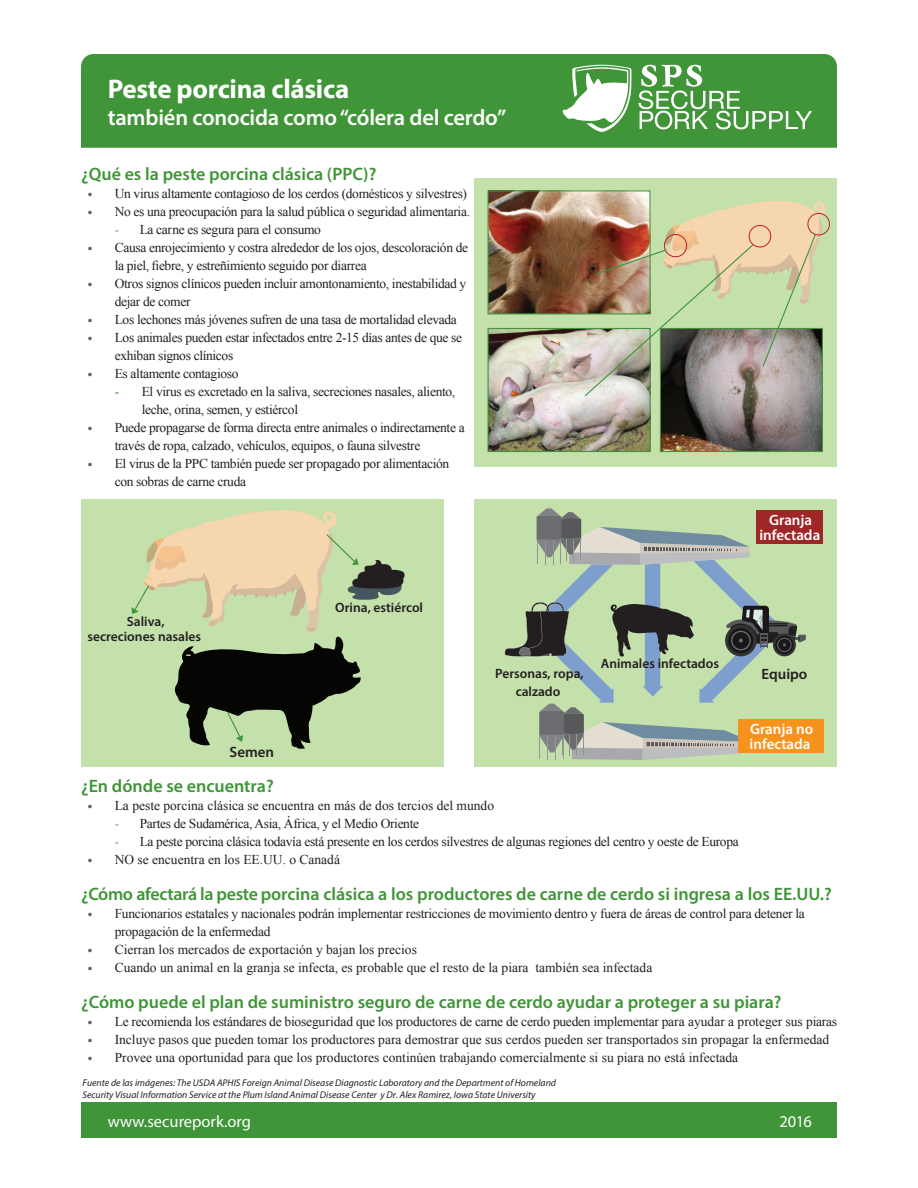
<style>
.page{position:relative;width:918px;height:1188px;background:#fff}
.page>*{position:absolute;margin:0;border:0;box-sizing:border-box;transform-origin:0 0}
.t1{font:700 27px "Myriad Pro";letter-spacing:-.01em;color:#fff}
.t2{font:600 22.5px "Myriad Pro";letter-spacing:-.01em;color:#fff}
.Heading_I{font:600 18px "Myriad Pro";color:#3f9537}
.t3{font:16.5px "Myriad Pro";color:#fff}
.t4{font:600 15px/15px "Myriad Pro";color:#fff;text-align:center}
.t5{font:600 15px "Myriad Pro";color:#231f20}
.Bullets_Level_1{font:13.5px/18px "Times New Roman";letter-spacing:-.025em;color:#231f20}
.Bullets_Level_1-2{font:13.5px "Times New Roman";color:#231f20}
.t6{font:600 13.5px/15px "Myriad Pro";color:#231f20;text-align:center}
.t7{font:italic 9.75px/11.7px "Myriad Pro";color:#231f20}
.s1{font-family:"Myriad Pro";font-weight:700;color:#606261}
.s2{color:#71a980}
.s3{color:#3f9537}
</style>
<div class="page">
<div style="left:81px;top:1102px;width:756px;height:36px;background:#3f9537"></div>
<div style="left:81px;top:54px;width:756px;height:94px;background:#3f9537"></div>
<svg style="left:638px;top:65px;width:174px;height:64px;background:#64a95d"></svg>
<svg style="left:562px;top:65px;width:70px;height:67px"></svg>
<div style="left:81px;top:500px;width:363px;height:267px;background:#c4e0ab"></div>
<svg style="left:131px;top:510px;width:274px;height:239px"></svg>
<div style="left:474px;top:178px;width:363px;height:288px;background:#c4e0ab"></div>
<img style="left:490px;top:192px;width:159px;height:120px">
<div style="left:488px;top:190px;width:163px;height:124px;border:1px solid #3f9537"></div>
<img style="left:662px;top:397px;width:159px;height:53px">
<div style="left:660px;top:328px;width:163px;height:124px;border:1px solid #3f9537"></div>
<img style="left:490px;top:330px;width:159px;height:120px">
<div style="left:488px;top:328px;width:163px;height:124px;border:1px solid #3f9537"></div>
<img style="left:584px;top:201px;width:242px;height:196px">
<div style="left:749px;top:225px;width:22px;height:22px;border:1px solid #be1d2c;border-radius:50%"></div>
<div style="left:807px;top:213px;width:23px;height:22px;border:1px solid #be1d2c;border-radius:50%"></div>
<div style="left:474px;top:500px;width:363px;height:267px;background:#c4e0ab"></div>
<div style="left:756px;top:510px;width:66px;height:34px;background:#9e2627"></div>
<div style="left:738px;top:719px;width:86px;height:34px;background:#f7931d"></div>
<svg style="left:504px;top:508px;width:302px;height:252px"></svg>
<h1 class="t1" style="left:108px;top:71px;width:243px">Peste porcina clásica</h1>
<h2 class="t2" style="left:108px;top:103px;width:400px">también conocida como “cólera del cerdo”</h2>
<p class="Heading_I" style="left:81px;top:163px;width:297px">¿Qué es la peste porcina clásica (PPC)?</p>
<p class="Bullets_Level_1" style="left:88px;top:184px;width:381px"><span class="s1">•</span> Un virus altamente contagioso de los cerdos (domésticos y silvestres)</p>
<p class="Bullets_Level_1" style="left:88px;top:202px;width:384px"><span class="s1">•</span> No es una preocupación para la salud pública o seguridad alimentaria.</p>
<p class="Bullets_Level_1" style="left:115px;top:220px;width:208px"><span class="s2">-</span> La carne es segura para el consumo</p>
<p class="Bullets_Level_1" style="left:115px;top:238px;width:355px;text-indent:-27px"><span class="s1">•</span> Causa enrojecimiento y costra alrededor de los ojos, descoloración de la piel, fiebre, y estreñimiento seguido por diarrea</p>
<p class="Bullets_Level_1" style="left:115px;top:274px;width:353px;text-indent:-27px"><span class="s1">•</span> Otros signos clínicos pueden incluir amontonamiento, inestabilidad y dejar de comer</p>
<p class="Bullets_Level_1" style="left:88px;top:310px;width:371px"><span class="s1">•</span> Los lechones más jóvenes sufren de una tasa de mortalidad elevada</p>
<p class="Bullets_Level_1" style="left:88px;top:328px;width:376px"><span class="s1">•</span> Los animales pueden estar infectados entre 2-15 días antes de que se</p>
<p class="Bullets_Level_1" style="left:115px;top:346px;width:120px">exhiban signos clínicos</p>
<p class="Bullets_Level_1" style="left:88px;top:364px;width:152px"><span class="s1">•</span> Es altamente contagioso</p>
<p class="Bullets_Level_1" style="left:142px;top:382px;width:315px;text-indent:-27px"><span class="s3">-</span> El virus es excretado en la saliva, secreciones nasales, aliento, leche, orina, semen, y estiércol</p>
<p class="Bullets_Level_1" style="left:115px;top:418px;width:351px;text-indent:-27px"><span class="s1">•</span> Puede propagarse de forma directa entre animales o indirectamente a través de ropa, calzado, vehículos, equipos, o fauna silvestre</p>
<p class="Bullets_Level_1" style="left:88px;top:454px;width:363px"><span class="s1">•</span> El virus de la PPC también puede ser propagado por alimentación</p>
<p class="Bullets_Level_1" style="left:115px;top:472px;width:133px">con sobras de carne cruda</p>
<p class="t6" style="left:88px;top:614px;width:115px">Saliva,<br>secreciones nasales</p>
<p class="t5" style="left:229px;top:742px;width:46px">Semen</p>
<p class="t6" style="left:335px;top:599px;width:89px">Orina, estiércol</p>
<p class="t6" style="left:495px;top:664px;width:90px;line-height:18px">Personas, ropa, calzado</p>
<p class="t6" style="left:601px;top:655px;width:120px">Animales infectados</p>
<p class="t4" style="left:759px;top:512px;width:62px">Granja infectada</p>
<p class="t5" style="left:761px;top:665px;width:47px">Equipo</p>
<p class="t4" style="left:750px;top:721px;width:65px;text-align:left">Granja no infectada</p>
<p class="Heading_I" style="left:81px;top:775px;width:194px">¿En dónde se encuentra?</p>
<p class="Bullets_Level_1-2" style="left:88px;top:796px;width:408px"><span class="s1">•</span> La peste porcina clásica se encuentra en más de dos tercios del mundo</p>
<p class="Bullets_Level_1" style="left:115px;top:814px;width:306px"><span class="s2">-</span> Partes de Sudamérica, Asia, África, y el Medio Oriente</p>
<p class="Bullets_Level_1" style="left:115px;top:832px;width:626px"><span class="s2">-</span> La peste porcina clásica todavía está presente en los cerdos silvestres de algunas regiones del centro y oeste de Europa</p>
<p class="Bullets_Level_1-2" style="left:88px;top:850px;width:254px"><span class="s1">•</span> NO se encuentra en los EE.UU. o Canadá</p>
<p class="Heading_I" style="left:81px;top:883px;width:752px">¿Cómo afectará la peste porcina clásica a los productores de carne de cerdo si ingresa a los EE.UU.?</p>
<p class="Bullets_Level_1" style="left:115px;top:904px;width:692px;text-indent:-27px"><span class="s1">•</span> Funcionarios estatales y nacionales podrán implementar restricciones de movimiento dentro y fuera de áreas de control para detener la propagación de la enfermedad</p>
<p class="Bullets_Level_1-2" style="left:88px;top:940px;width:331px"><span class="s1">•</span> Cierran los mercados de exportación y bajan los precios</p>
<p class="Bullets_Level_1-2" style="left:88px;top:958px;width:566px"><span class="s1">•</span> Cuando un animal en la granja se infecta, es probable que el resto de la piara también sea infectada</p>
<p class="Heading_I" style="left:81px;top:991px;width:702px">¿Cómo puede el plan de suministro seguro de carne de cerdo ayudar a proteger a su piara?</p>
<p class="Bullets_Level_1" style="left:88px;top:1012px;width:751px"><span class="s1">•</span> Le recomienda los estándares de bioseguridad que los productores de carne de cerdo pueden implementar para ayudar a proteger sus piaras</p>
<p class="Bullets_Level_1-2" style="left:88px;top:1030px;width:743px"><span class="s1">•</span> Incluye pasos que pueden tomar los productores para demostrar que sus cerdos pueden ser transportados sin propagar la enfermedad</p>
<p class="Bullets_Level_1-2" style="left:88px;top:1048px;width:652px"><span class="s1">•</span> Provee una oportunidad para que los productores continúen trabajando comercialmente si su piara no está infectada</p>
<p class="t7" style="left:82px;top:1077px;width:475px">Fuente de las imágenes: The USDA APHIS Foreign Animal Disease Diagnostic Laboratory and the Department of Homeland<br>Security Visual Information Service at the Plum Island Animal Disease Center y Dr. Alex Ramirez, Iowa State University</p>
<p class="t3" style="left:108px;top:1111px;width:145px">www.securepork.org</p>
<p class="t3" style="left:779px;top:1111px;width:34px">2016</p>
</div>
